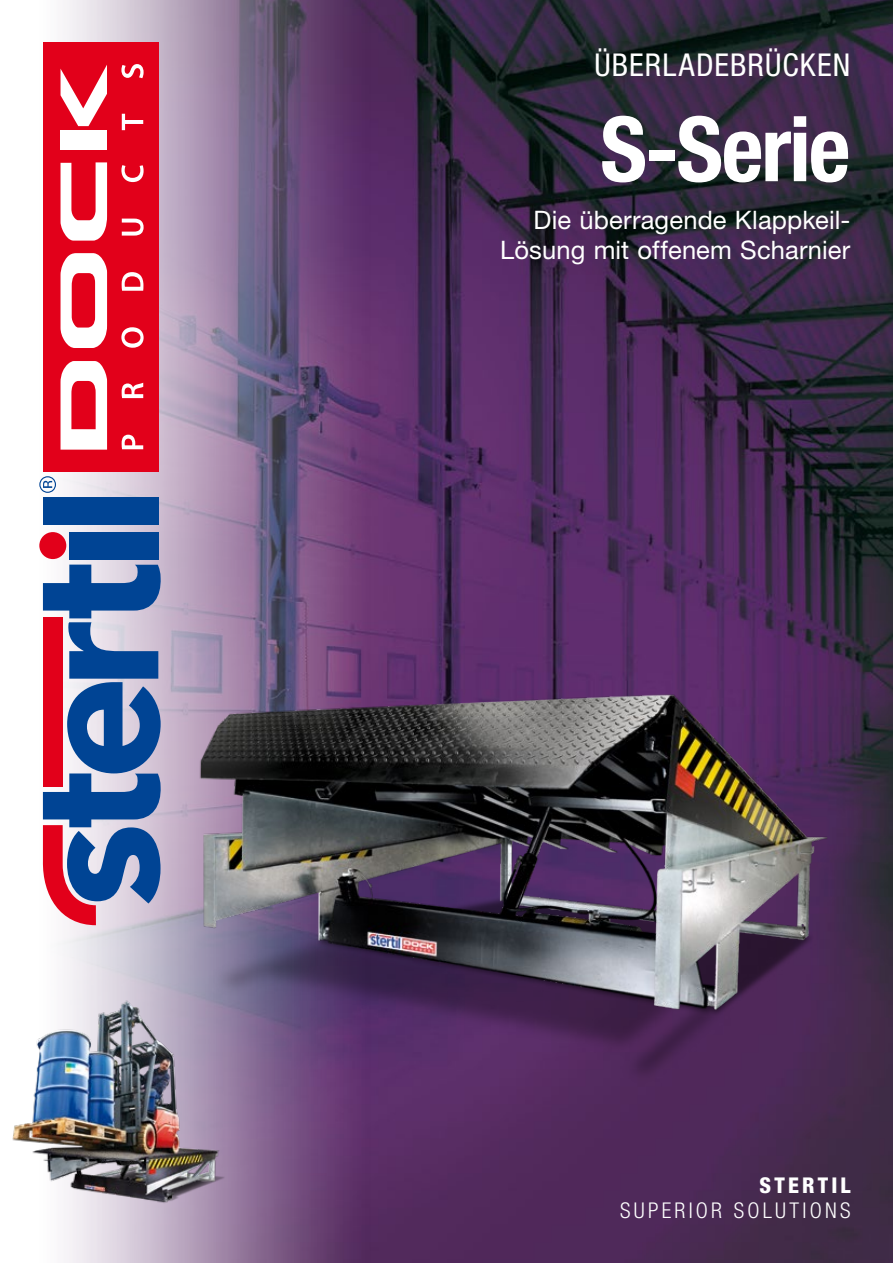
<style>
.page{position:relative;width:893px;height:1263px;background:#fff}
.page>*{position:absolute;margin:0;border:0;box-sizing:border-box;transform-origin:0 0}
.t1{font:700 condensed 90px "Helvetica Neue LT Std";letter-spacing:-.025em;color:#fff}
.t2{font:condensed 31.5px "Helvetica Neue LT Std";letter-spacing:.035em;color:#fff}
.t3{font:25.5px/30px "Helvetica Neue LT Std";letter-spacing:.005em;color:#fff;text-align:right}
.t4{font:300 condensed 21.75px "Helvetica Neue LT Std";letter-spacing:.145em;color:#fff}
.t5{font:800 condensed 21.75px "Helvetica Neue LT Std";letter-spacing:.145em;color:#fff}
</style>
<div class="page">
<img style="left:383px;top:0;width:510px;height:1263px">
<img style="left:39px;top:0;width:344px;height:1263px">
<img style="left:12px;top:954px;width:251px;height:272px">
<img style="left:110px;top:578px;width:783px;height:576px">
<div style="left:39px;top:532px;width:27px;height:27px;background:#e2001a;border-radius:50%"></div>
<div style="left:69px;top:532px;width:89px;height:27px;background:#004494"></div>
<div style="left:43px;top:497px;width:115px;height:27px;background:#004494"></div>
<svg style="left:42px;top:565px;width:119px;height:360px;background:#7172a1"></svg>
<svg style="left:39px;top:476px;width:17px;height:17px"></svg>
<div style="left:43px;top:43px;width:115px;height:429px;background:#e2001a"></div>
<svg style="left:61px;top:361px;width:46px;height:89px"></svg>
<svg style="left:61px;top:253px;width:46px;height:95px"></svg>
<svg style="left:61px;top:162px;width:46px;height:79px"></svg>
<div style="left:61px;top:130px;width:46px;height:20px;background:#fff"></div>
<svg style="left:61px;top:65px;width:46px;height:61px"></svg>
<svg style="left:122px;top:435px;width:21px;height:14px"></svg>
<svg style="left:122px;top:383px;width:21px;height:15px"></svg>
<svg style="left:121px;top:327px;width:23px;height:21px"></svg>
<svg style="left:122px;top:272px;width:21px;height:19px"></svg>
<svg style="left:122px;top:219px;width:22px;height:17px"></svg>
<svg style="left:121px;top:165px;width:23px;height:17px"></svg>
<svg style="left:122px;top:114px;width:21px;height:16px"></svg>
<svg style="left:121px;top:64px;width:23px;height:14px"></svg>
<p class="t2" style="left:594px;top:46px;width:258px">ÜBERLADEBRÜCKEN</p>
<h1 class="t1" style="left:600px;top:95px;width:252px">S-Serie</h1>
<p class="t3" style="left:500px;top:204px;width:352px">Die überragende Klappkeil-<br>Lösung mit offenem Scharnier</p>
<p class="t5" style="left:760px;top:1172px;width:92px">STERTIL</p>
<p class="t4" style="left:620px;top:1198px;width:232px">SUPERIOR SOLUTIONS</p>
</div>
